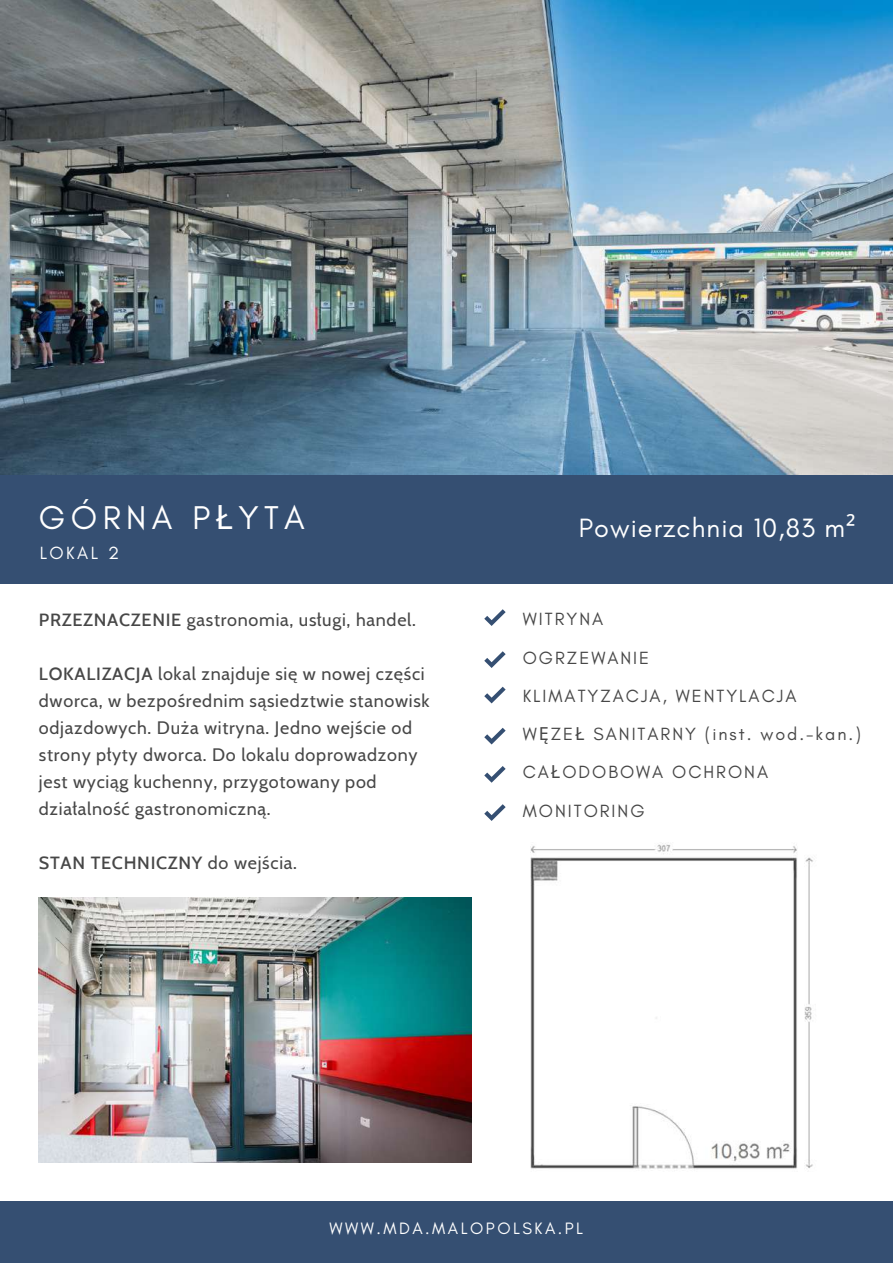
<style>
.page{position:relative;width:893px;height:1264px;background:#fff}
.page>*{position:absolute;margin:0;border:0;box-sizing:border-box;transform-origin:0 0}
.t1{font:33.6px "Glacial Indifference";letter-spacing:.16em;color:#fff}
.t2{font:27px "Glacial Indifference";letter-spacing:.04em;color:#fff}
.t3{font:18px/27px "Cabin";letter-spacing:.04em;color:#474747}
.t4{font:18px/38.2px "Glacial Indifference";letter-spacing:.11em;color:#474747}
.t5{font:500 18px "Cabin";letter-spacing:.04em;color:#474747}
.t6{font:18px "Glacial Indifference";letter-spacing:.14em;color:#fff}
.t7{font:16.8px "Glacial Indifference";letter-spacing:.15em;color:#fff}
.s1{font-family:"Noto Sans"}
.s2{font-weight:500}
.s3{font-weight:400}
</style>
<div class="page">
<img style="left:0;top:0;width:892px;height:474px">
<div style="left:0;top:1200px;width:892px;height:62px;background:#354f72"></div>
<div style="left:0;top:474px;width:892px;height:109px;background:#354f72"></div>
<img style="left:530px;top:843px;width:283px;height:326px">
<img style="left:39px;top:897px;width:433px;height:265px">
<svg style="left:484px;top:686px;width:21px;height:17px"></svg>
<svg style="left:484px;top:727px;width:21px;height:17px"></svg>
<svg style="left:484px;top:609px;width:21px;height:17px"></svg>
<svg style="left:484px;top:651px;width:21px;height:17px"></svg>
<svg style="left:484px;top:766px;width:21px;height:16px"></svg>
<svg style="left:484px;top:804px;width:21px;height:17px"></svg>
<h1 class="t1" style="left:39px;top:496px;width:267px">GÓRNA P<span class="s1">Ł</span>YTA</h1>
<p class="t6" style="left:40px;top:542px;width:81px">LOKAL 2</p>
<p class="t3" style="left:39px;top:606px;width:378px"><span class="s2">PRZEZNACZENIE</span> gastronomia, usługi, handel.</p>
<p class="t3" style="left:39px;top:660px;width:392px"><span class="s2">LOKALIZACJA</span> lokal znajduje się w nowej części dworca, w bezpośrednim sąsiedztwie stanowisk odjazdowych. Duża witryna. Jedno wejście od strony płyty dworca. Do lokalu doprowadzony jest wyciąg kuchenny, przygotowany pod działalność gastronomiczną.</p>
<p class="t5" style="left:39px;top:851px;width:259px">STAN TECHNICZNY <span class="s3">do wejścia.</span></p>
<h2 class="t2" style="left:578px;top:512px;width:278px">Powierzchnia 10,83 m<span class="s1">²</span></h2>
<p class="t4" style="left:522px;top:600px;width:339px">WITRYNA<br>OGRZEWANIE<br>KLIMATYZACJA, WENTYLACJA<br>W<span class="s1">Ę</span>ZE<span class="s1">Ł</span> SANITARNY (inst. wod.-kan.)<br>CA<span class="s1">Ł</span>ODOBOWA OCHRONA<br>MONITORING</p>
<p class="t7" style="left:329px;top:1218px;width:255px">WWW.MDA.MALOPOLSKA.PL</p>
</div>
